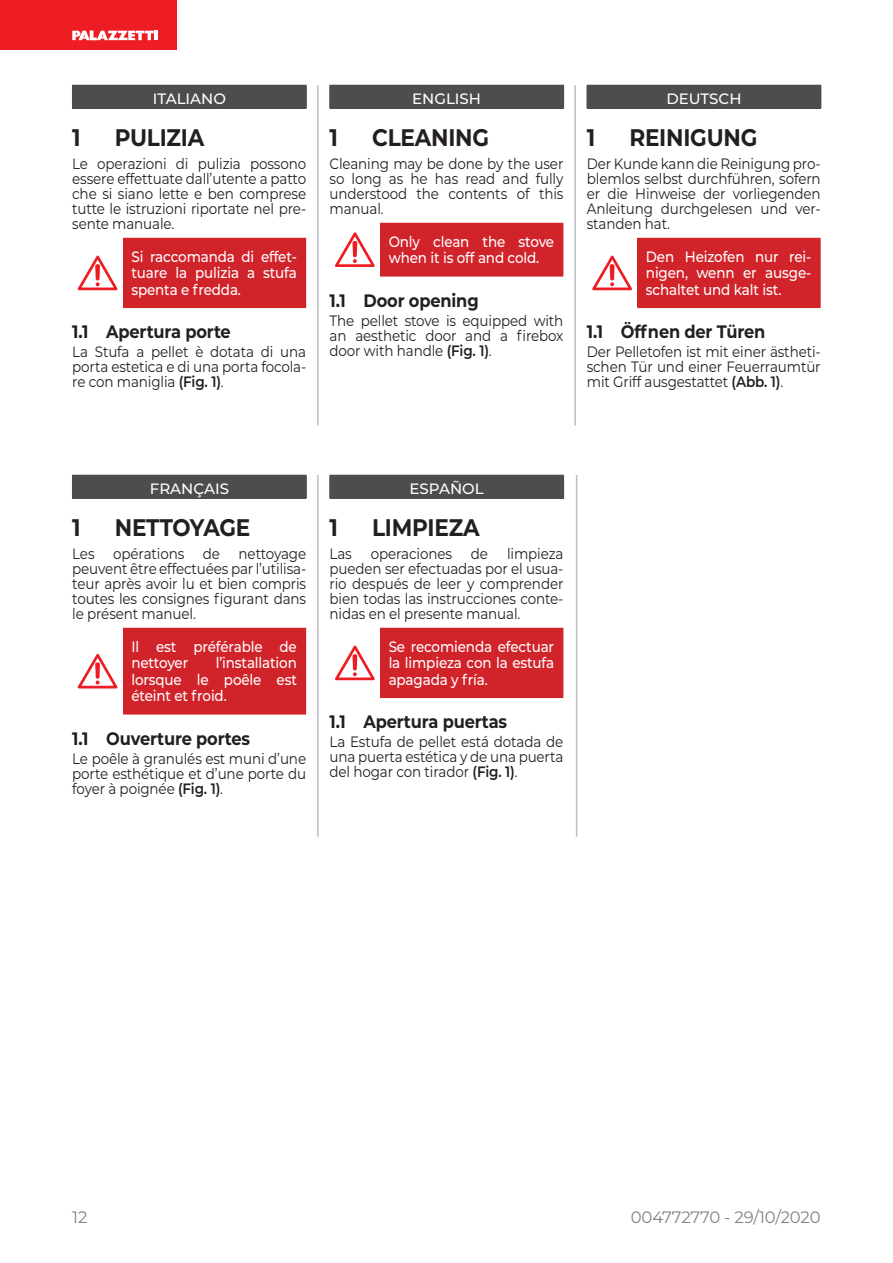
<style>
.page{position:relative;width:893px;height:1263px;background:#fff}
.page>*{position:absolute;margin:0;border:0;box-sizing:border-box;transform-origin:0 0}
.t1{font:700 24px "Montserrat";letter-spacing:-.01em;color:#231f20;scale:.9 1}
.t2{font:700 18px "Montserrat";letter-spacing:-.01em;color:#231f20;scale:.9 1}
.t3{font:16.5px "Montserrat";letter-spacing:-.01em;color:#838282}
.Testo{font:15px/15px "Montserrat";letter-spacing:-.01em;color:#231f20;text-align:justify;scale:.9 1}
.Testo_tabella{font:500 15px/16.5px "Montserrat";letter-spacing:-.01em;color:#fff;text-align:justify;scale:.9 1}
.Intestazione_tabella{font:500 15px "Montserrat";color:#fff}
.s1{font-weight:600}
</style>
<div class="page">
<div style="left:0;top:0;width:176px;height:50px;background:#ee1d23"></div>
<svg style="left:72px;top:31px;width:85px;height:9px"></svg>
<div style="left:72px;top:475px;width:234px;height:23px;background:#4e4d4d"></div>
<svg style="left:306px;top:475px;width:1px;height:23px"></svg>
<hr style="left:72px;top:498px;width:235px;height:1px;background:#4e4d4d">
<div style="left:123px;top:628px;width:182px;height:86px;background:#d1232a"></div>
<hr style="left:123px;top:628px;width:183px;height:1px;background:#d1232a">
<hr style="left:305px;top:629px;width:1px;height:84px;background:#d1232a">
<hr style="left:123px;top:713px;width:183px;height:1px;background:#d1232a">
<svg style="left:78px;top:654px;width:39px;height:34px"></svg>
<div style="left:330px;top:475px;width:234px;height:23px;background:#4e4d4d"></div>
<svg style="left:329px;top:475px;width:1px;height:23px"></svg>
<hr style="left:330px;top:498px;width:234px;height:1px;background:#4e4d4d">
<div style="left:380px;top:628px;width:183px;height:69px;background:#d1232a"></div>
<hr style="left:380px;top:696px;width:183px;height:2px;background:#d1232a">
<svg style="left:335px;top:646px;width:40px;height:34px"></svg>
<div style="left:72px;top:85px;width:234px;height:23px;background:#4e4d4d"></div>
<svg style="left:306px;top:85px;width:1px;height:23px"></svg>
<hr style="left:72px;top:108px;width:235px;height:1px;background:#4e4d4d">
<div style="left:123px;top:238px;width:182px;height:69px;background:#d1232a"></div>
<hr style="left:123px;top:238px;width:183px;height:1px;background:#d1232a">
<hr style="left:305px;top:239px;width:1px;height:68px;background:#d1232a">
<hr style="left:123px;top:307px;width:183px;height:1px;background:#d1232a">
<svg style="left:78px;top:256px;width:39px;height:34px"></svg>
<div style="left:330px;top:85px;width:234px;height:23px;background:#4e4d4d"></div>
<svg style="left:329px;top:85px;width:1px;height:23px"></svg>
<hr style="left:330px;top:108px;width:234px;height:1px;background:#4e4d4d">
<div style="left:380px;top:224px;width:183px;height:52px;background:#d1232a"></div>
<hr style="left:380px;top:223px;width:183px;height:1px;background:#d1232a">
<hr style="left:380px;top:275px;width:183px;height:2px;background:#d1232a">
<svg style="left:335px;top:232px;width:40px;height:35px"></svg>
<div style="left:587px;top:85px;width:234px;height:23px;background:#4e4d4d"></div>
<svg style="left:821px;top:85px;width:1px;height:23px"></svg>
<hr style="left:587px;top:108px;width:234px;height:1px;background:#4e4d4d">
<div style="left:637px;top:238px;width:183px;height:69px;background:#d1232a"></div>
<hr style="left:637px;top:238px;width:184px;height:1px;background:#d1232a">
<hr style="left:819px;top:239px;width:2px;height:68px;background:#d1232a">
<hr style="left:637px;top:307px;width:184px;height:1px;background:#d1232a">
<svg style="left:592px;top:256px;width:40px;height:34px"></svg>
<hr style="left:317px;top:85px;width:2px;height:340px;background:#bdbec1">
<hr style="left:317px;top:475px;width:2px;height:362px;background:#bdbec1">
<hr style="left:576px;top:475px;width:1px;height:362px;background:#bdbec1">
<hr style="left:574px;top:85px;width:2px;height:340px;background:#bdbec1">
<p class="Intestazione_tabella" style="left:153px;top:88px;width:75px">ITALIANO</p>
<p class="t1" style="left:72px;top:120px;width:11px">1</p>
<p class="t1" style="left:115px;top:120px;width:101px">PULIZIA</p>
<p class="Testo" style="left:72px;top:156px;width:261px">Le operazioni di pulizia possono essere effettuate dall’utente a patto che si siano lette e ben comprese tutte le istruzioni riportate nel pre&shy;sente manuale.</p>
<p class="Testo_tabella" style="left:131px;top:247px;width:185px">Si raccomanda di effet&shy;tuare la pulizia a stufa spenta e fredda.</p>
<p class="t2" style="left:72px;top:319px;width:178px">1.1 Apertura porte</p>
<p class="Testo" style="left:72px;top:344px;width:261px">La Stufa a pellet è dotata di una porta estetica e di una porta focola&shy;re con maniglia <span class="s1">(Fig. 1)</span>.</p>
<p class="Intestazione_tabella" style="left:412px;top:88px;width:70px">ENGLISH</p>
<p class="t1" style="left:330px;top:120px;width:11px">1</p>
<p class="t1" style="left:372px;top:120px;width:132px">CLEANING</p>
<p class="Testo" style="left:330px;top:156px;width:261px">Cleaning may be done by the user so long as he has read and fully understood the contents of this manual.</p>
<p class="Testo_tabella" style="left:389px;top:232px;width:185px">Only clean the stove when it is off and cold.</p>
<p class="t2" style="left:330px;top:287px;width:167px">1.1 Door opening</p>
<p class="Testo" style="left:330px;top:313px;width:261px">The pellet stove is equipped with an aesthetic door and a firebox door with handle <span class="s1">(Fig. 1)</span>.</p>
<p class="Intestazione_tabella" style="left:666px;top:88px;width:77px">DEUTSCH</p>
<p class="t1" style="left:587px;top:120px;width:11px">1</p>
<p class="t1" style="left:629px;top:120px;width:144px">REINIGUNG</p>
<p class="Testo" style="left:587px;top:156px;width:261px">Der Kunde kann die Reinigung pro&shy;blemlos selbst durchführen, sofern er die Hinweise der vorliegenden Anleitung durchgelesen und ver&shy;standen hat.</p>
<p class="Testo_tabella" style="left:646px;top:247px;width:185px">Den Heizofen nur rei&shy;nigen, wenn er ausge&shy;schaltet und kalt ist.</p>
<p class="t2" style="left:587px;top:319px;width:200px">1.1 Öffnen der Türen</p>
<p class="Testo" style="left:587px;top:344px;width:261px">Der Pelletofen ist mit einer ästheti&shy;schen Tür und einer Feuerraumtür mit Griff ausgestattet <span class="s1">(Abb. 1)</span>.</p>
<p class="Intestazione_tabella" style="left:150px;top:478px;width:81px">FRANÇAIS</p>
<p class="t1" style="left:72px;top:510px;width:11px">1</p>
<p class="t1" style="left:115px;top:510px;width:152px">NETTOYAGE</p>
<p class="Testo" style="left:72px;top:546px;width:261px">Les opérations de nettoyage peuvent être effectuées par l’utilisa&shy;teur après avoir lu et bien compris toutes les consignes figurant dans le présent manuel.</p>
<p class="Testo_tabella" style="left:131px;top:637px;width:185px">Il est préférable de nettoyer</p>
<p class="Testo_tabella" style="left:131px;top:654px;width:185px;text-indent:84px">l’installation lorsque le poêle est éteint et froid.</p>
<p class="t2" style="left:72px;top:725px;width:199px">1.1 Ouverture portes</p>
<p class="Testo" style="left:72px;top:750px;width:261px">Le poêle à granulés est muni d’une porte esthétique et d’une porte du foyer à poignée <span class="s1">(Fig. 1)</span>.</p>
<p class="Intestazione_tabella" style="left:410px;top:478px;width:76px">ESPAÑOL</p>
<p class="t1" style="left:330px;top:510px;width:11px">1</p>
<p class="t1" style="left:372px;top:510px;width:121px">LIMPIEZA</p>
<p class="Testo" style="left:330px;top:546px;width:26px">Las</p>
<p class="Testo" style="left:371px;top:546px;width:92px">operaciones</p>
<p class="Testo" style="left:471px;top:546px;width:21px">de</p>
<p class="Testo" style="left:330px;top:546px;width:261px;text-indent:177px">limpieza pueden ser efectuadas por el usua&shy;rio después de leer y comprender bien todas las instrucciones conte&shy;nidas en el presente manual.</p>
<p class="Testo_tabella" style="left:389px;top:637px;width:185px">Se recomienda efectuar la limpieza con la estufa apagada y fría.</p>
<p class="t2" style="left:330px;top:709px;width:199px">1.1 Apertura puertas</p>
<p class="Testo" style="left:330px;top:734px;width:261px">La Estufa de pellet está dotada de una puerta estética y de una puerta del hogar con tirador <span class="s1">(Fig. 1)</span>.</p>
<p class="t3" style="left:72px;top:1206px;width:17px">12</p>
<p class="t3" style="left:631px;top:1206px;width:191px">004772770 - 29/10/2020</p>
</div>
